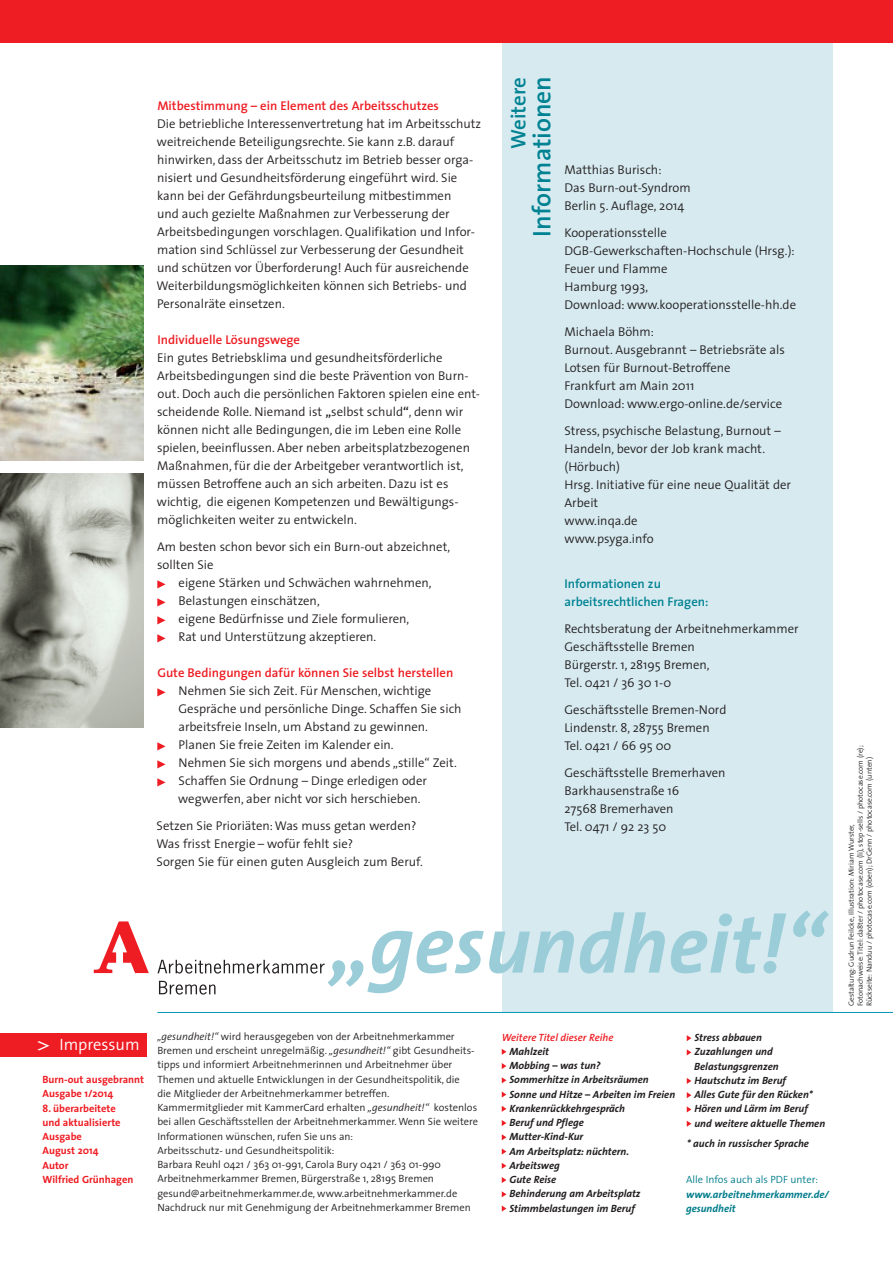
<style>
.page{position:relative;width:893px;height:1263px;background:#fff}
.page>*{position:absolute;margin:0;border:0;box-sizing:border-box;transform-origin:0 0}
.t1{font:italic 700 82.5px "The Sans";color:#9bcdd9}
.t2{font:600 25.5px "The Sans";color:#008292}
.t3{font:600 21px "The Sans";color:#008292}
.t4{font:300 16.5px "The Sans";color:#fff;scale:2 1}
.t5{font:300 12.75px/18px "The Sans";color:#231f20}
.t6{font:600 12.75px "The Sans";color:#ee1d23}
.t7{font:600 12.75px/18px "The Sans";color:#008292}
.t8{font:300 10.5px/14.2px "The Sans";color:#231f20}
.t9{font:italic 700 10.5px/14.2px "The Sans";color:#231f20}
.t10{font:700 10.5px/14.2px "The Sans";color:#ee1d23}
.t11{font:italic 700 10.5px/14.2px "The Sans";color:#007c8b}
.t12{font:300 10.5px "The Sans";color:#007c8b}
.t13{font:italic 600 10.5px "The Sans";color:#ee1d23}
.t14{font:300 7.5px/9px "The Sans";color:#231f20}
.s1{font-family:"The Sans Semi Bold Caps";font-weight:400}
.s2{font-style:italic}
</style>
<div class="page">
<div style="left:502px;top:23px;width:330px;height:989px;background:#d6eaf0"></div>
<div style="left:0;top:0;width:893px;height:43px;background:#ee1d23"></div>
<svg style="left:158px;top:960px;width:167px;height:13px"></svg>
<svg style="left:159px;top:981px;width:56px;height:13px"></svg>
<svg style="left:94px;top:921px;width:55px;height:52px"></svg>
<div style="left:0;top:1033px;width:147px;height:24px;background:#ee1d23"></div>
<hr style="left:157px;top:1012px;width:736px;height:1px;background:#009ab7">
<svg style="left:157px;top:580px;width:9px;height:8px"></svg>
<svg style="left:157px;top:598px;width:9px;height:8px"></svg>
<svg style="left:157px;top:616px;width:9px;height:8px"></svg>
<svg style="left:157px;top:634px;width:9px;height:8px"></svg>
<svg style="left:157px;top:688px;width:9px;height:8px"></svg>
<svg style="left:157px;top:742px;width:9px;height:8px"></svg>
<svg style="left:157px;top:760px;width:9px;height:8px"></svg>
<svg style="left:157px;top:778px;width:9px;height:8px"></svg>
<img style="left:0;top:473px;width:144px;height:254px">
<img style="left:0;top:266px;width:144px;height:194px">
<svg style="left:502px;top:1049px;width:4px;height:6px"></svg>
<svg style="left:502px;top:1063px;width:4px;height:6px"></svg>
<svg style="left:502px;top:1077px;width:4px;height:6px"></svg>
<svg style="left:502px;top:1091px;width:4px;height:6px"></svg>
<svg style="left:502px;top:1106px;width:4px;height:6px"></svg>
<svg style="left:502px;top:1120px;width:4px;height:6px"></svg>
<svg style="left:502px;top:1134px;width:4px;height:6px"></svg>
<svg style="left:502px;top:1148px;width:4px;height:6px"></svg>
<svg style="left:502px;top:1163px;width:4px;height:6px"></svg>
<svg style="left:502px;top:1177px;width:4px;height:6px"></svg>
<svg style="left:502px;top:1191px;width:4px;height:6px"></svg>
<svg style="left:502px;top:1205px;width:4px;height:6px"></svg>
<svg style="left:687px;top:1035px;width:4px;height:6px"></svg>
<svg style="left:687px;top:1049px;width:4px;height:6px"></svg>
<svg style="left:687px;top:1078px;width:4px;height:6px"></svg>
<svg style="left:687px;top:1092px;width:4px;height:6px"></svg>
<svg style="left:687px;top:1106px;width:4px;height:6px"></svg>
<svg style="left:687px;top:1121px;width:4px;height:6px"></svg>
<p class="t6" style="left:157px;top:95px;width:283px">Mitbestimmung – ein Element des Arbeitsschutzes</p>
<p class="t5" style="left:156px;top:115px;width:326px">Die betriebliche Interessenvertretung hat im Arbeitsschutz weitreichende Beteiligungsrechte. Sie kann z.B. darauf hinwirken, dass der Arbeitsschutz im Betrieb besser orga&shy;nisiert und Gesundheitsförderung eingeführt wird. Sie kann bei der Gefährdungsbeurteilung mitbestimmen<br>und auch gezielte Maßnahmen zur Verbesserung der Arbeitsbedingungen vorschlagen. Qualifikation und Infor&shy;mation sind Schlüssel zur Verbesserung der Gesundheit und schützen vor Überforderung! Auch für ausreichende Weiterbildungsmöglichkeiten können sich Betriebs- und Personalräte einsetzen.</p>
<p class="t6" style="left:157px;top:329px;width:144px">Individuelle Lösungswege</p>
<p class="t5" style="left:157px;top:349px;width:325px">Ein gutes Betriebsklima und gesundheitsförderliche Arbeitsbedingungen sind die beste Prävention von Burn&shy;out. Doch auch die persönlichen Faktoren spielen eine ent&shy;scheidende Rolle. Niemand ist <span class="s1">„</span>selbst schuld<span class="s1">“</span>, denn wir können nicht alle Bedingungen, die im Leben eine Rolle spielen, beeinflussen. Aber neben arbeitsplatzbezogenen Maßnahmen, für die der Arbeitgeber verantwortlich ist, müssen Betroffene auch an sich arbeiten. Dazu ist es wichtig, die eigenen Kompetenzen und Bewältigungs&shy;möglichkeiten weiter zu entwickeln.</p>
<p class="t5" style="left:157px;top:538px;width:295px">Am besten schon bevor sich ein Burn-out abzeichnet, sollten Sie</p>
<p class="t5" style="left:179px;top:574px;width:255px">eigene Stärken und Schwächen wahrnehmen, Belastungen einschätzen,<br>eigene Bedürfnisse und Ziele formulieren,<br>Rat und Unterstützung akzeptieren.</p>
<p class="t6" style="left:157px;top:662px;width:297px">Gute Bedingungen dafür können Sie selbst herstellen</p>
<p class="t5" style="left:178px;top:682px;width:285px">Nehmen Sie sich Zeit. Für Menschen, wichtige Gespräche und persönliche Dinge. Schaffen Sie sich arbeitsfreie Inseln, um Abstand zu gewinnen.<br>Planen Sie freie Zeiten im Kalender ein.<br>Nehmen Sie sich morgens und abends „stille“ Zeit.<br>Schaffen Sie Ordnung – Dinge erledigen oder wegwerfen, aber nicht vor sich herschieben.</p>
<p class="t5" style="left:156px;top:817px;width:268px">Setzen Sie Prioriäten: Was muss getan werden?<br>Was frisst Energie – wofür fehlt sie?<br>Sorgen Sie für einen guten Ausgleich zum Beruf.</p>
<h3 class="t3" style="left:501px;top:149px;width:73px;rotate:-90deg">Weitere</h3>
<h2 class="t2" style="left:521px;top:237px;width:162px;rotate:-90deg">Informationen</h2>
<p class="t5" style="left:564px;top:160px;width:128px">Matthias Burisch:<br>Das Burn-out-Syndrom<br>Berlin 5. Auflage, 2014</p>
<p class="t5" style="left:564px;top:223px;width:233px">Kooperationsstelle<br>DGB-Gewerkschaften-Hochschule (Hrsg.):<br>Feuer und Flamme<br>Hamburg 1993,<br>Download: www.kooperationsstelle-hh.de</p>
<p class="t5" style="left:564px;top:322px;width:222px">Michaela Böhm:<br>Burnout. Ausgebrannt – Betriebsräte als<br>Lotsen für Burnout-Betroffene<br>Frankfurt am Main 2011<br>Download: www.ergo-online.de/service</p>
<p class="t5" style="left:564px;top:421px;width:228px">Stress, psychische Belastung, Burnout –<br>Handeln, bevor der Job krank macht. (Hörbuch)<br>Hrsg. Initiative für eine neue Qualität der<br>Arbeit<br>www.inqa.de<br>www.psyga.info</p>
<p class="t7" style="left:564px;top:574px;width:146px">Informationen zu arbeitsrechtlichen Fragen:</p>
<p class="t5" style="left:564px;top:619px;width:236px">Rechtsberatung der Arbeitnehmerkammer<br>Geschäftsstelle Bremen<br>Bürgerstr. 1, 28195 Bremen,<br>Tel. 0421 / 36 30 1-0</p>
<p class="t5" style="left:564px;top:700px;width:163px">Geschäftsstelle Bremen-Nord<br>Lindenstr. 8, 28755 Bremen<br>Tel. 0421 / 66 95 00</p>
<p class="t5" style="left:564px;top:763px;width:162px">Geschäftsstelle Bremerhaven<br>Barkhausenstraße 16<br>27568 Bremerhaven<br>Tel. 0471 / 92 23 50</p>
<h1 class="t1" style="left:330px;top:876px;width:495px">„gesundheit!“</h1>
<p class="t4" style="left:35px;top:1031px;width:54px">&gt; Impressum</p>
<p class="t10" style="left:43px;top:1072px;width:103px">Burn-out ausgebrannt<br>Ausgabe 1/2014</p>
<p class="t10" style="left:43px;top:1100px;width:92px">8. überarbeitete und aktualisierte<br>Ausgabe<br>August 2014<br>Autor<br>Wilfried Grünhagen</p>
<p class="t8" style="left:157px;top:1029px;width:322px"><span class="s2">„gesundheit!“</span> wird herausgegeben von der Arbeitnehmerkammer Bremen und erscheint unregelmäßig. <span class="s2">„gesundheit!“</span> gibt Gesundheits&shy;tipps und informiert Arbeitnehmerinnen und Arbeitnehmer über Themen und aktuelle Entwicklungen in der Gesundheitspolitik, die<br>die Mitglieder der Arbeitnehmerkammer betreffen.<br>Kammermitglieder mit KammerCard erhalten <span class="s2">„gesundheit!“</span> kostenlos bei allen Geschäftsstellen der Arbeitnehmerkammer. Wenn Sie weitere Informationen wünschen, rufen Sie uns an:<br>Arbeitsschutz- und Gesundheitspolitik:<br>Barbara Reuhl 0421 / 363 01-991, Carola Bury 0421 / 363 01-990<br>Arbeitnehmerkammer Bremen, Bürgerstraße 1, 28195 Bremen gesund@arbeitnehmerkammer.de, www.arbeitnehmerkammer.de Nachdruck nur mit Genehmigung der Arbeitnehmerkammer Bremen</p>
<p class="t13" style="left:502px;top:1028px;width:113px">Weitere Titel dieser Reihe</p>
<p class="t9" style="left:509px;top:1044px;width:167px">Mahlzeit<br>Mobbing – was tun?<br>Sommerhitze in Arbeitsräumen<br>Sonne und Hitze – Arbeiten im Freien<br>Krankenrückkehrgespräch<br>Beruf und Pflege<br>Mutter-Kind-Kur<br>Am Arbeitsplatz: nüchtern.<br>Arbeitsweg<br>Gute Reise<br>Behinderung am Arbeitsplatz<br>Stimmbelastungen im Beruf</p>
<p class="t9" style="left:694px;top:1030px;width:133px">Stress abbauen<br>Zuzahlungen und<br>Belastungsgrenzen<br>Hautschutz im Beruf<br>Alles Gute für den Rücken*<br>Hören und Lärm im Beruf und weitere aktuelle Themen</p>
<p class="t9" style="left:687px;top:1136px;width:124px">* auch in russischer Sprache</p>
<p class="t12" style="left:686px;top:1171px;width:133px">Alle Infos auch als PDF unter:</p>
<p class="t11" style="left:686px;top:1187px;width:144px">www.arbeitnehmerkammer.de/ gesundheit</p>
<p class="t14" style="left:846px;top:1006px;width:262px;rotate:-90deg">Gestaltung: Gudrun Feilcke, Illustration: Miriam Wurster,<br>Fotonachweise: Titel: da8ter / photocase.com (li), stop-sells / photocase.com (re);<br>Rückseite: Nanduu / photocase.com (oben); DrGenn / photocase.com (unten)</p>
</div>
